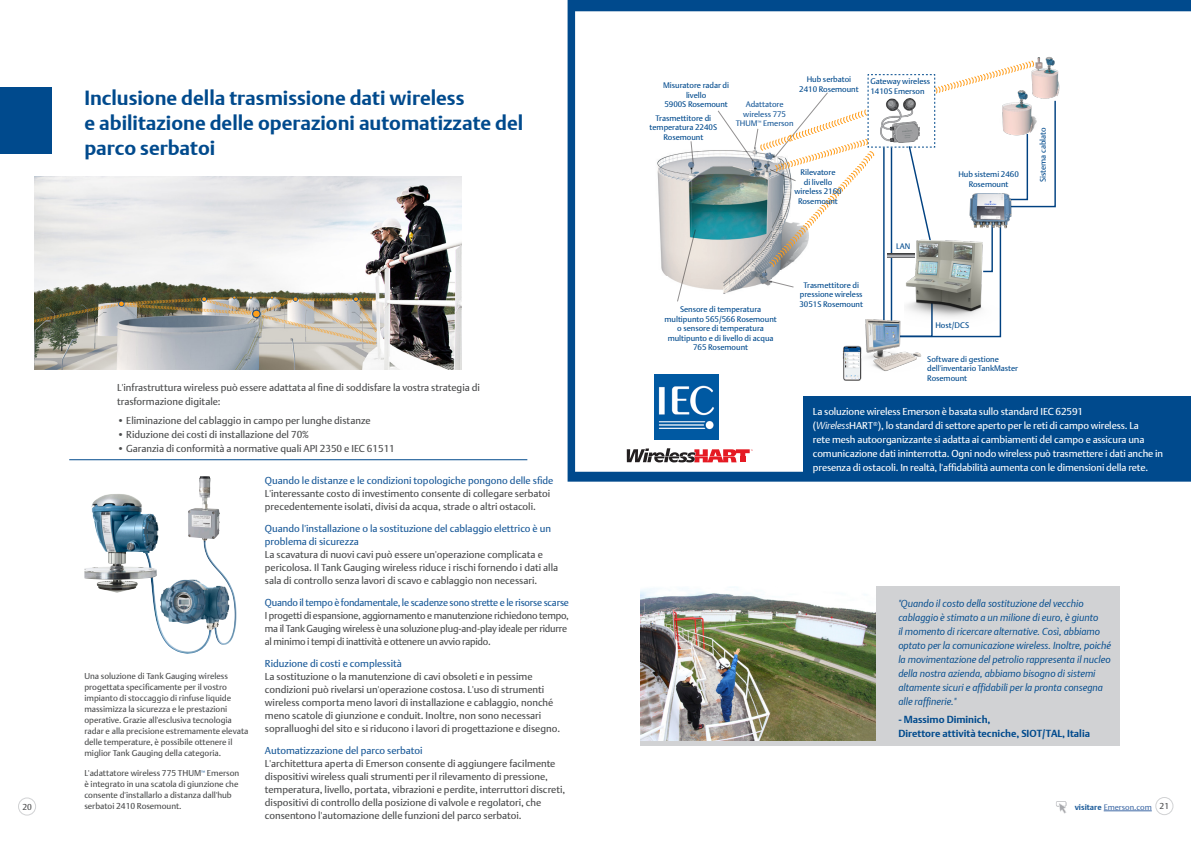
<style>
.page{position:relative;width:1191px;height:842px;background:#fff}
.page>*{position:absolute;margin:0;border:0;box-sizing:border-box;transform-origin:0 0}
.t1{font:20px/25px "DTL Argo T Bold";color:#004a8d}
.t2{font:10px/13px "DTL Argo T";color:#4b4c4d}
.t3{font:10px/14px "DTL Argo T";letter-spacing:-.01em;color:#fff}
.t4{font:italic 10px/14px "DTL Argo T Light";color:#004a8d}
.t5{font:10px/13px "DTL Argo T";letter-spacing:-.02em;color:#4b4c4d}
.t6{font:10px "DTL Argo T";color:#1a5a99}
.t7{font:10px "DTL Argo T Bold";color:#004a8d}
.SMALLEST{font:8.5px/11px "DTL Argo T";color:#4b4c4d}
.BODY{font:8.5px/11px "DTL Argo T";color:#4b4c4d}
.produkttext_8_5_ligh{font:8px/9.6px "DTL Argo T";color:#004a8d;text-align:center}
.BODY-2{font:8px/9.6px "DTL Argo T";color:#1a5a99;text-align:center}
.BODY_sm{font:8px "DTL Argo T";color:#436da8}
.s1{color:#1a5a99}
.s2{font-family:"DTL Argo T Light";font-style:italic}
.s3{font-family:"DTL Argo T Bold";color:#1a5a99}
</style>
<div class="page">
<svg style="left:567px;top:0;width:624px;height:482px"></svg>
<img style="left:655px;top:148px;width:62px;height:150px">
<div style="left:18px;top:797px;width:18px;height:18px;border:1px solid #d1d2d4;border-radius:50%"></div>
<hr style="left:69px;top:459px;width:458px;height:1px;background:#004a8d">
<img style="left:35px;top:177px;width:426px;height:192px">
<img style="left:187px;top:476px;width:47px;height:167px">
<div style="left:803px;top:396px;width:388px;height:77px;background:#004a8d"></div>
<div style="left:640px;top:586px;width:480px;height:160px;background:#d1d2d4"></div>
<svg style="left:623px;top:444px;width:132px;height:25px"></svg>
<img style="left:655px;top:374px;width:64px;height:65px">
<img style="left:641px;top:587px;width:234px;height:153px">
<svg style="left:690px;top:140px;width:4px;height:24px"></svg>
<svg style="left:676px;top:229px;width:20px;height:73px"></svg>
<img style="left:1023px;top:55px;width:51px;height:47px">
<svg style="left:717px;top:60px;width:339px;height:278px"></svg>
<img style="left:880px;top:98px;width:39px;height:44px">
<div style="left:1155px;top:797px;width:18px;height:18px;border:1px solid #d1d2d4;border-radius:50%"></div>
<img style="left:849px;top:310px;width:89px;height:69px">
<img style="left:842px;top:346px;width:19px;height:35px">
<div style="left:0;top:88px;width:51px;height:66px;background:#004a8d"></div>
<svg style="left:1056px;top:801px;width:10px;height:13px"></svg>
<hr style="left:1103px;top:811px;width:48px;height:1px;background:#436da8">
<p class="t1" style="left:84px;top:85px;width:440px">Inclusione della trasmissione dati wireless<br>e abilitazione delle operazioni automatizzate del parco serbatoi</p>
<p class="SMALLEST" style="left:22px;top:801px;width:11px">20</p>
<p class="t2" style="left:117px;top:381px;width:364px;line-height:14px">L'infrastruttura wireless può essere adattata al fine di soddisfare la vostra strategia di trasformazione digitale:</p>
<p class="t2" style="left:117px;top:414px;width:255px">• Eliminazione del cablaggio in campo per lunghe distanze</p>
<p class="t2" style="left:117px;top:428px;width:193px">• Riduzione dei costi di installazione del 70%</p>
<p class="t2" style="left:117px;top:442px;width:279px">• Garanzia di conformità a normative quali API 2350 e IEC 61511</p>
<p class="SMALLEST" style="left:84px;top:670px;width:166px">Una soluzione di Tank Gauging wireless progettata specificamente per il vostro impianto di stoccaggio di rinfuse liquide massimizza la sicurezza e le prestazioni operative. Grazie all'esclusiva tecnologia radar e alla precisione estremamente elevata delle temperature, è possibile ottenere il miglior Tank Gauging della categoria.</p>
<p class="BODY" style="left:84px;top:768px;width:156px">L'adattatore wireless 775 THUM<sup>™</sup> Emerson è integrato in una scatola di giunzione che consente d'installarlo a distanza dall'hub serbatoi 2410 Rosemount.</p>
<p class="t2" style="left:265px;top:474px;width:290px"><span class="s1">Quando le distanze e le condizioni topologiche pongono delle sfide<br></span>L'interessante costo di investimento consente di collegare serbatoi precedentemente isolati, divisi da acqua, strade o altri ostacoli.</p>
<p class="t2" style="left:265px;top:522px;width:295px"><span class="s1">Quando l'installazione o la sostituzione del cablaggio elettrico è un problema di sicurezza<br></span>La scavatura di nuovi cavi può essere un'operazione complicata e pericolosa. Il Tank Gauging wireless riduce i rischi fornendo i dati alla sala di controllo senza lavori di scavo e cablaggio non necessari.</p>
<p class="t5" style="left:265px;top:596px;width:305px"><span class="s1">Quando il tempo è fondamentale, le scadenze sono strette e le risorse scarse </span>I progetti di espansione, aggiornamento e manutenzione richiedono tempo, ma il Tank Gauging wireless è una soluzione plug-and-play ideale per ridurre al minimo i tempi di inattività e ottenere un avvio rapido.</p>
<p class="t6" style="left:265px;top:657px;width:138px">Riduzione di costi e complessità</p>
<p class="t2" style="left:265px;top:670px;width:297px">La sostituzione o la manutenzione di cavi obsoleti e in pessime condizioni può rivelarsi un'operazione costosa. L'uso di strumenti wireless comporta meno lavori di installazione e cablaggio, nonché meno scatole di giunzione e conduit. Inoltre, non sono necessari sopralluoghi del sito e si riducono i lavori di progettazione e disegno.</p>
<p class="t6" style="left:265px;top:744px;width:159px">Automatizzazione del parco serbatoi</p>
<p class="t2" style="left:265px;top:757px;width:302px">L'architettura aperta di Emerson consente di aggiungere facilmente dispositivi wireless quali strumenti per il rilevamento di pressione, temperatura, livello, portata, vibrazioni e perdite, interruttori discreti, dispositivi di controllo della posizione di valvole e regolatori, che consentono l'automazione delle funzioni del parco serbatoi.</p>
<p class="produkttext_8_5_ligh" style="left:799px;top:74px;width:61px">Hub serbatoi<br>2410 Rosemount</p>
<p class="produkttext_8_5_ligh" style="left:663px;top:81px;width:67px">Misuratore radar di livello</p>
<p class="produkttext_8_5_ligh" style="left:664px;top:100px;width:65px">5900S Rosemount</p>
<p class="BODY-2" style="left:735px;top:99px;width:60px">Adattatore wireless 775<br>THUM<sup>™</sup> Emerson</p>
<p class="produkttext_8_5_ligh" style="left:649px;top:113px;width:69px">Trasmettitore di temperatura 2240S<br>Rosemount</p>
<p class="produkttext_8_5_ligh" style="left:794px;top:167px;width:49px">Rilevatore<br>di livello wireless 2160<br>Rosemount</p>
<p class="produkttext_8_5_ligh" style="left:870px;top:76px;width:61px">Gateway wireless</p>
<p class="produkttext_8_5_ligh" style="left:870px;top:86px;width:56px">1410S Emerson</p>
<p class="produkttext_8_5_ligh" style="left:896px;top:241px;width:16px">LAN</p>
<p class="produkttext_8_5_ligh" style="left:958px;top:170px;width:62px">Hub sistemi 2460<br>Rosemount</p>
<p class="produkttext_8_5_ligh" style="left:664px;top:304px;width:114px">Sensore di temperatura multipunto 565/566 Rosemount o sensore di temperatura multipunto e di livello di acqua<br>765 Rosemount</p>
<p class="produkttext_8_5_ligh" style="left:799px;top:280px;width:65px">Trasmettitore di pressione wireless<br>3051S Rosemount</p>
<p class="produkttext_8_5_ligh" style="left:935px;top:320px;width:35px">Host/DCS</p>
<p class="produkttext_8_5_ligh" style="left:927px;top:354px;width:92px;text-align:left">Software di gestione dell'inventario TankMaster<br>Rosemount</p>
<p class="produkttext_8_5_ligh" style="left:1038px;top:182px;width:56px;rotate:-90deg">Sistema cablato</p>
<p class="t3" style="left:813px;top:404px;width:352px">La soluzione wireless Emerson è basata sullo standard IEC 62591<br>(<span class="s2">Wireless</span>HART<sup>®</sup>), lo standard di settore aperto per le reti di campo wireless. La<br>rete mesh autoorganizzante si adatta ai cambiamenti del campo e assicura una comunicazione dati ininterrotta. Ogni nodo wireless può trasmettere i dati anche in presenza di ostacoli. In realtà, l'affidabilità aumenta con le dimensioni della rete.</p>
<p class="t4" style="left:898px;top:596px;width:214px">"Quando il costo della sostituzione del vecchio cablaggio è stimato a un milione di euro, è giunto<br>il momento di ricercare alternative. Così, abbiamo optato per la comunicazione wireless. Inoltre, poiché la movimentazione del petrolio rappresenta il nucleo della nostra azienda, abbiamo bisogno di sistemi altamente sicuri e affidabili per la pronta consegna alle raffinerie."</p>
<p class="t7" style="left:898px;top:713px;width:94px">- Massimo Diminich,</p>
<p class="t7" style="left:898px;top:727px;width:193px">Direttore attività tecniche, SIOT/TAL, Italia</p>
<p class="BODY_sm" style="left:1074px;top:802px;width:79px"><span class="s3">visitare</span> Emerson.com</p>
<p class="SMALLEST" style="left:1159px;top:801px;width:11px">21</p>
</div>
